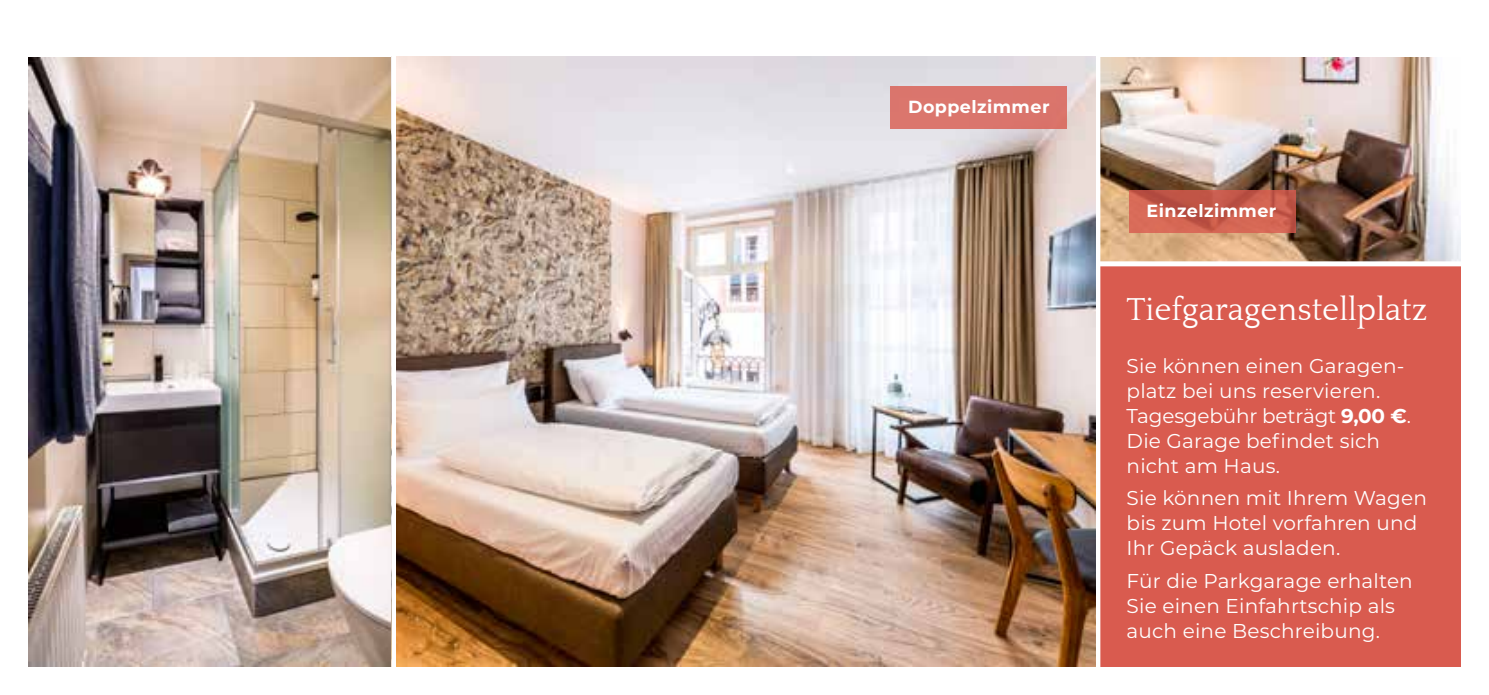
<style>
.page{position:relative;width:1489px;height:695px;background:#fff}
.page>*{position:absolute;margin:0;border:0;box-sizing:border-box;transform-origin:0 0}
.t1{font:32.5px "Quattrocento";color:#fff}
.t2{font:20px/25px "Montserrat";letter-spacing:.01em;color:#fff}
.t3{font:700 17.5px "Montserrat";letter-spacing:.025em;color:#fff}
.s1{font-weight:700}
</style>
<div class="page">
<img style="left:28px;top:58px;width:363px;height:608px">
<img style="left:1100px;top:58px;width:360px;height:203px">
<div style="left:1100px;top:264px;width:360px;height:402px;background:#d95b4f"></div>
<div style="left:1099px;top:261px;width:379px;height:5px;background:#fff"></div>
<img style="left:396px;top:57px;width:699px;height:609px">
<div style="left:890px;top:86px;width:176px;height:42px;background:#da756d"></div>
<svg style="left:1128px;top:190px;width:167px;height:43px;background:#ca5e4d"></svg>
<p class="t3" style="left:908px;top:94px;width:143px">Doppelzimmer</p>
<p class="t3" style="left:1146px;top:198px;width:131px">Einzelzimmer</p>
<h1 class="t1" style="left:1126px;top:292px;width:303px">Tiefgaragenstellplatz</h1>
<p class="t2" style="left:1126px;top:353px;width:286px">Sie können einen Garagen&shy;platz bei uns reservieren.<br>Tagesgebühr beträgt <span class="s1">9,00 €</span>.<br>Die Garage befindet sich nicht am Haus.</p>
<p class="t2" style="left:1126px;top:485px;width:302px">Sie können mit Ihrem Wagen bis zum Hotel vorfahren und<br>Ihr Gepäck ausladen.</p>
<p class="t2" style="left:1126px;top:567px;width:288px">Für die Parkgarage erhalten<br>Sie einen Einfahrtschip als auch eine Beschreibung.</p>
</div>
